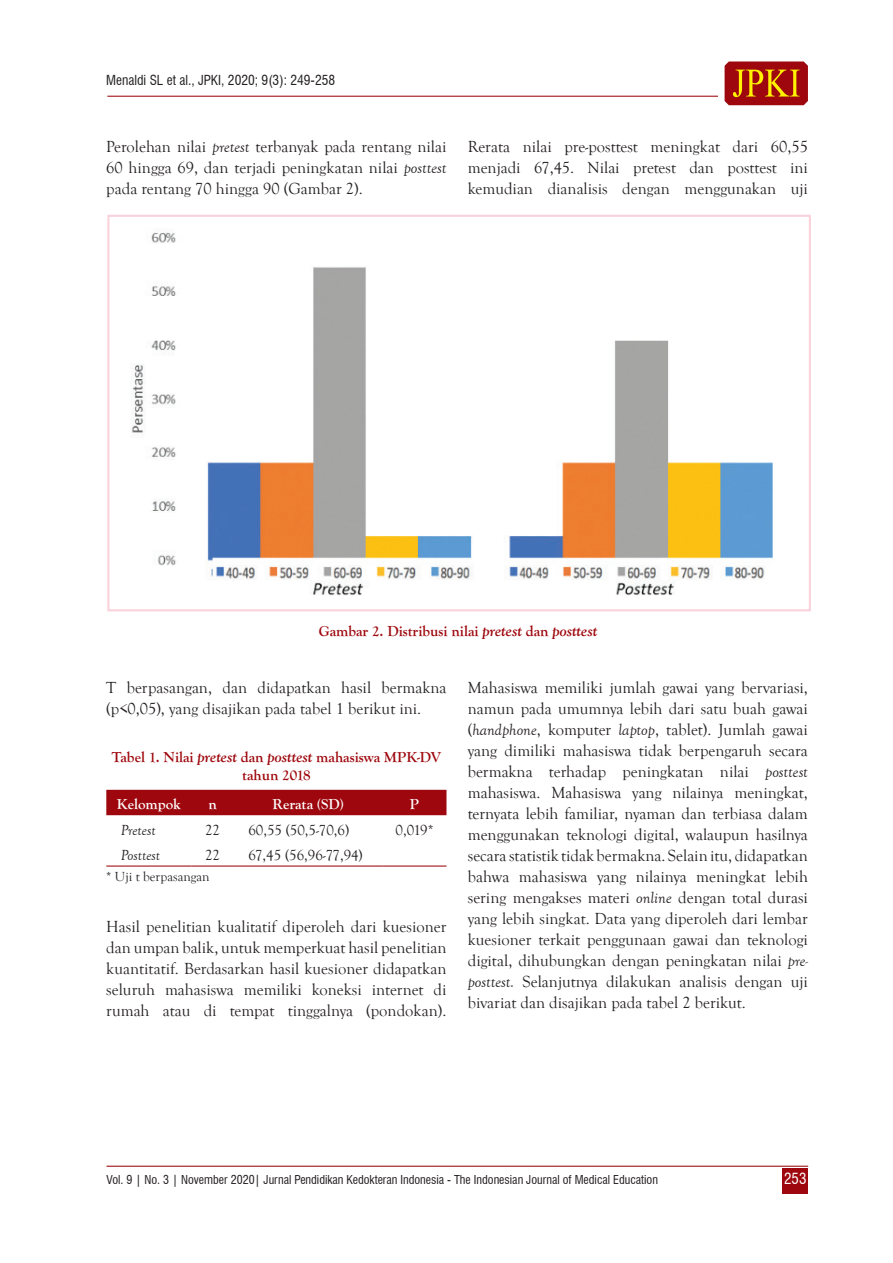
<style>
.page{position:relative;width:893px;height:1263px;background:#fff}
.page>*{position:absolute;margin:0;border:0;box-sizing:border-box;transform-origin:0 0}
.TEXT{font:16.5px/21px "Goudy Old Style T";color:#231f20;text-align:justify}
.t1{font:700 15px/18px "Goudy Old Style T";color:#9d070d;text-align:center}
.ISI_1{font:15px "Goudy Old Style T";color:#231f20}
.ISI_1-2{font:700 15px "Goudy Old Style T";color:#fff}
.ISI_1-3{font:italic 15px "Goudy Old Style T";color:#231f20}
.t2{font:condensed 15px "Swiss 721 BT";color:#fff}
.t3{font:condensed 13.5px "Swiss 721 BT";color:#231f20}
.KET_TABEL{font:13.5px "Goudy Old Style T";color:#231f20}
.t4{font:condensed 12px "Swiss 721 BT";color:#231f20}
.s1{font-style:italic}
.s2{font-family:"Goudy Old Style BT";font-style:italic}
</style>
<div class="page">
<hr style="left:107px;top:1166px;width:701px;height:1px;background:#9d070d">
<div style="left:783px;top:1168px;width:25px;height:25px;background:#9d070d"></div>
<hr style="left:107px;top:96px;width:611px;height:1px;background:#9d070d">
<svg style="left:725px;top:62px;width:83px;height:43px;background:#ad2e0c"></svg>
<img style="left:131px;top:232px;width:642px;height:364px">
<div style="left:107px;top:215px;width:704px;height:396px;border:2px solid #fad2dc"></div>
<div style="left:106px;top:790px;width:340px;height:25px;background:#9d070d"></div>
<hr style="left:106px;top:865px;width:85px;height:1px;background:#9d070d">
<hr style="left:191px;top:865px;width:43px;height:1px;background:#9d070d">
<hr style="left:234px;top:865px;width:149px;height:1px;background:#9d070d">
<hr style="left:383px;top:865px;width:63px;height:1px;background:#9d070d">
<p class="t3" style="left:106px;top:72px;width:230px">Menaldi SL et al., JPKI, 2020; 9(3): 249-258</p>
<p class="TEXT" style="left:106px;top:137px;width:342px">Perolehan nilai <span class="s1">pretest</span> terbanyak pada rentang nilai 60 hingga 69, dan terjadi peningkatan nilai <span class="s1">posttest </span>pada rentang 70 hingga 90 (Gambar 2).</p>
<p class="TEXT" style="left:468px;top:137px;width:342px">Rerata nilai pre-posttest meningkat dari 60,55 menjadi 67,45. Nilai pretest dan posttest ini kemudian dianalisis dengan menggunakan uji</p>
<p class="t1" style="left:319px;top:623px;width:280px">Gambar 2. Distribusi nilai <span class="s2">pretest</span> dan <span class="s2">posttest</span></p>
<p class="TEXT" style="left:106px;top:677px;width:342px">T berpasangan, dan didapatkan hasil bermakna (p&lt;0,05), yang disajikan pada tabel 1 berikut ini.</p>
<p class="t1" style="left:112px;top:748px;width:331px">Tabel 1. Nilai <span class="s2">pretest</span> dan <span class="s2">posttest</span> mahasiswa MPK-DV tahun 2018</p>
<p class="ISI_1-2" style="left:117px;top:796px;width:66px">Kelompok</p>
<p class="ISI_1-2" style="left:208px;top:796px;width:10px">n</p>
<p class="ISI_1-2" style="left:273px;top:796px;width:73px">Rerata (SD)</p>
<p class="ISI_1-2" style="left:410px;top:796px;width:11px">P</p>
<p class="ISI_1-3" style="left:121px;top:822px;width:36px">Pretest</p>
<p class="ISI_1" style="left:205px;top:821px;width:16px">22</p>
<p class="ISI_1" style="left:248px;top:821px;width:102px">60,55 (50,5-70,6)</p>
<p class="ISI_1" style="left:396px;top:821px;width:39px">0,019*</p>
<p class="ISI_1-3" style="left:121px;top:847px;width:41px">Posttest</p>
<p class="ISI_1" style="left:205px;top:847px;width:16px">22</p>
<p class="ISI_1" style="left:248px;top:847px;width:116px">67,45 (56,96-77,94)</p>
<p class="KET_TABEL" style="left:106px;top:869px;width:105px">* Uji t berpasangan</p>
<p class="TEXT" style="left:106px;top:916px;width:342px">Hasil penelitian kualitatif diperoleh dari kuesioner dan umpan balik, untuk memperkuat hasil penelitian kuantitatif. Berdasarkan hasil kuesioner didapatkan seluruh mahasiswa memiliki koneksi internet di rumah atau di tempat tinggalnya (pondokan).</p>
<p class="TEXT" style="left:468px;top:677px;width:342px">Mahasiswa memiliki jumlah gawai yang bervariasi, namun pada umumnya lebih dari satu buah gawai (<span class="s1">handphone</span>, komputer <span class="s1">laptop</span>, tablet). Jumlah gawai yang dimiliki mahasiswa tidak berpengaruh secara bermakna terhadap peningkatan nilai <span class="s1">posttest </span>mahasiswa. Mahasiswa yang nilainya meningkat, ternyata lebih familiar, nyaman dan terbiasa dalam menggunakan teknologi digital, walaupun hasilnya secara statistik tidak bermakna. Selain itu, didapatkan bahwa mahasiswa yang nilainya meningkat lebih sering mengakses materi <span class="s1">online</span> dengan total durasi yang lebih singkat. Data yang diperoleh dari lembar kuesioner terkait penggunaan gawai dan teknologi digital, dihubungkan dengan peningkatan nilai <span class="s1">pre&shy;posttest.</span> Selanjutnya dilakukan analisis dengan uji bivariat dan disajikan pada tabel 2 berikut.</p>
<p class="t4" style="left:107px;top:1172px;width:553px">Vol. 9 | No. 3 | November 2020| Jurnal Pendidikan Kedokteran Indonesia - The Indonesian Journal of Medical Education</p>
<p class="t2" style="left:784px;top:1170px;width:24px">253</p>
</div>
